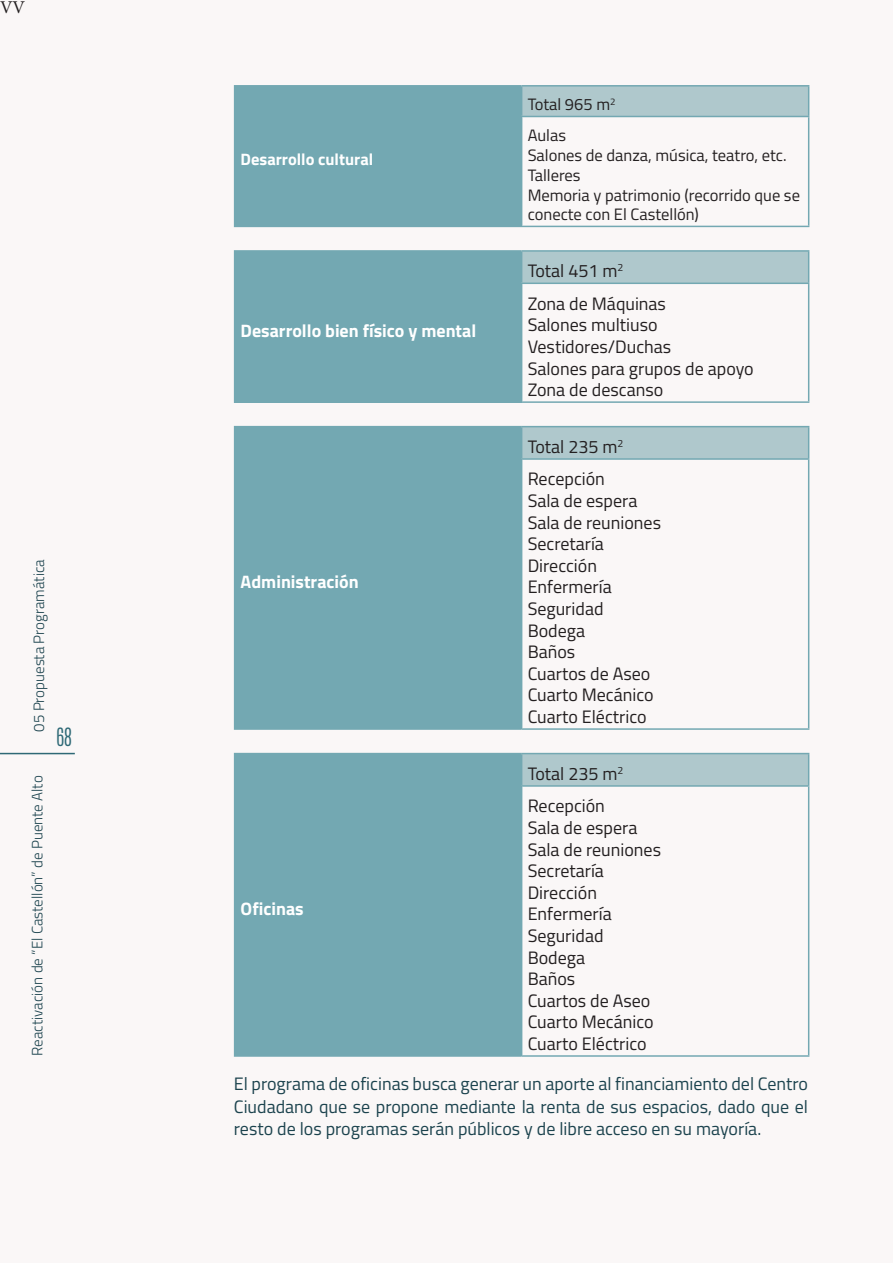
<style>
.page{position:relative;width:893px;height:1263px;background:#faf7f7}
.page>*{position:absolute;margin:0;border:0;box-sizing:border-box;transform-origin:0 0}
.t1{font:300 21px "Antonio";color:#2e6976}
.t2{font:18px "Titillium Web";color:#231f20}
.t3{font:18px/22.5px "Titillium Web";color:#1c434e;text-align:justify}
.t4{font:700 18px "Titillium Web";color:#fff}
.t5{font:18px "Minion Pro";color:#231f20}
.t6{font:16.5px/19.8px "Titillium Web";color:#231f20}
.t7{font:700 16.5px "Titillium Web";color:#fff}
.t8{font:300 15px "Titillium Web";color:#1c434e}
</style>
<div class="page">
<hr style="left:0;top:753px;width:75px;height:1px;background:#2e6976">
<div style="left:235px;top:86px;width:287px;height:140px;background:#73a8b2"></div>
<div style="left:522px;top:86px;width:287px;height:30px;background:#afc8cc"></div>
<hr style="left:234px;top:85px;width:288px;height:2px;background:#73a8b2">
<svg style="left:234px;top:87px;width:1px;height:29px"></svg>
<hr style="left:234px;top:116px;width:1px;height:110px;background:#73a8b2">
<hr style="left:234px;top:226px;width:288px;height:1px;background:#73a8b2">
<hr style="left:522px;top:85px;width:287px;height:2px;background:#73a8b2">
<svg style="left:808px;top:87px;width:1px;height:29px"></svg>
<hr style="left:521px;top:116px;width:288px;height:1px;background:#73a8b2">
<hr style="left:808px;top:117px;width:1px;height:109px;background:#73a8b2">
<hr style="left:522px;top:226px;width:287px;height:1px;background:#73a8b2">
<div style="left:235px;top:251px;width:287px;height:151px;background:#73a8b2"></div>
<div style="left:522px;top:251px;width:287px;height:32px;background:#afc8cc"></div>
<hr style="left:234px;top:250px;width:288px;height:2px;background:#73a8b2">
<hr style="left:234px;top:252px;width:1px;height:31px;background:#73a8b2">
<hr style="left:234px;top:283px;width:1px;height:118px;background:#73a8b2">
<hr style="left:234px;top:401px;width:288px;height:2px;background:#73a8b2">
<hr style="left:522px;top:250px;width:287px;height:2px;background:#73a8b2">
<hr style="left:808px;top:252px;width:1px;height:31px;background:#73a8b2">
<hr style="left:521px;top:283px;width:288px;height:1px;background:#73a8b2">
<hr style="left:808px;top:284px;width:1px;height:117px;background:#73a8b2">
<hr style="left:522px;top:401px;width:287px;height:2px;background:#73a8b2">
<div style="left:235px;top:427px;width:287px;height:302px;background:#73a8b2"></div>
<div style="left:522px;top:427px;width:287px;height:32px;background:#afc8cc"></div>
<hr style="left:234px;top:426px;width:288px;height:1px;background:#73a8b2">
<hr style="left:234px;top:427px;width:1px;height:32px;background:#73a8b2">
<hr style="left:234px;top:459px;width:1px;height:269px;background:#73a8b2">
<hr style="left:234px;top:728px;width:288px;height:2px;background:#73a8b2">
<hr style="left:522px;top:426px;width:287px;height:1px;background:#73a8b2">
<hr style="left:808px;top:427px;width:1px;height:31px;background:#73a8b2">
<hr style="left:521px;top:458px;width:288px;height:2px;background:#73a8b2">
<hr style="left:808px;top:460px;width:1px;height:268px;background:#73a8b2">
<hr style="left:522px;top:728px;width:287px;height:2px;background:#73a8b2">
<div style="left:235px;top:753px;width:287px;height:303px;background:#73a8b2"></div>
<div style="left:522px;top:753px;width:287px;height:33px;background:#afc8cc"></div>
<hr style="left:234px;top:753px;width:288px;height:1px;background:#73a8b2">
<hr style="left:234px;top:754px;width:1px;height:32px;background:#73a8b2">
<hr style="left:234px;top:786px;width:1px;height:269px;background:#73a8b2">
<hr style="left:234px;top:1055px;width:288px;height:2px;background:#73a8b2">
<hr style="left:522px;top:753px;width:287px;height:1px;background:#73a8b2">
<hr style="left:808px;top:754px;width:1px;height:31px;background:#73a8b2">
<hr style="left:521px;top:785px;width:288px;height:2px;background:#73a8b2">
<hr style="left:808px;top:787px;width:1px;height:268px;background:#73a8b2">
<hr style="left:522px;top:1055px;width:287px;height:2px;background:#73a8b2">
<p class="t5" style="left:0;top:-5px;width:27px">VV</p>
<p class="t8" style="left:28px;top:731px;width:174px;rotate:-90deg">05 Propuesta Programática</p>
<p class="t1" style="left:57px;top:722px;width:17px">68</p>
<p class="t8" style="left:26px;top:1056px;width:282px;rotate:-90deg">Reactivación de “El Castellón” de Puente Alto</p>
<p class="t7" style="left:241px;top:147px;width:134px">Desarrollo cultural</p>
<p class="t4" style="left:241px;top:317px;width:237px">Desarrollo bien físico y mental</p>
<p class="t4" style="left:241px;top:568px;width:120px">Administración</p>
<p class="t6" style="left:528px;top:94px;width:89px">Total 965 m<sup>2</sup></p>
<p class="t6" style="left:528px;top:125px;width:40px">Aulas</p>
<p class="t6" style="left:528px;top:145px;width:261px">Salones de danza, música, teatro, etc.</p>
<p class="t6" style="left:528px;top:164px;width:54px">Talleres</p>
<p class="t6" style="left:528px;top:184px;width:274px">Memoria y patrimonio (recorrido que se conecte con El Castellón)</p>
<p class="t2" style="left:528px;top:258px;width:97px">Total 451 m<sup>2</sup></p>
<p class="t2" style="left:528px;top:290px;width:140px">Zona de Máquinas</p>
<p class="t2" style="left:528px;top:312px;width:131px">Salones multiuso</p>
<p class="t2" style="left:528px;top:333px;width:145px">Vestidores/Duchas</p>
<p class="t2" style="left:528px;top:355px;width:228px">Salones para grupos de apoyo</p>
<p class="t2" style="left:528px;top:377px;width:137px">Zona de descanso</p>
<p class="t2" style="left:528px;top:434px;width:97px">Total 235 m<sup>2</sup></p>
<p class="t2" style="left:528px;top:466px;width:79px">Recepción</p>
<p class="t2" style="left:528px;top:487px;width:111px">Sala de espera</p>
<p class="t2" style="left:528px;top:509px;width:135px">Sala de reuniones</p>
<p class="t2" style="left:528px;top:531px;width:78px">Secretaría</p>
<p class="t2" style="left:528px;top:552px;width:71px">Dirección</p>
<p class="t2" style="left:528px;top:574px;width:86px">Enfermería</p>
<p class="t2" style="left:528px;top:595px;width:77px">Seguridad</p>
<p class="t2" style="left:528px;top:617px;width:59px">Bodega</p>
<p class="t2" style="left:528px;top:639px;width:49px">Baños</p>
<p class="t2" style="left:528px;top:660px;width:124px">Cuartos de Aseo</p>
<p class="t2" style="left:528px;top:682px;width:128px">Cuarto Mecánico</p>
<p class="t2" style="left:528px;top:703px;width:120px">Cuarto Eléctrico</p>
<p class="t2" style="left:528px;top:760px;width:97px">Total 235 m<sup>2</sup></p>
<p class="t2" style="left:528px;top:793px;width:79px">Recepción</p>
<p class="t2" style="left:528px;top:814px;width:111px">Sala de espera</p>
<p class="t2" style="left:528px;top:836px;width:135px">Sala de reuniones</p>
<p class="t2" style="left:528px;top:858px;width:78px">Secretaría</p>
<p class="t2" style="left:528px;top:879px;width:71px">Dirección</p>
<p class="t2" style="left:528px;top:901px;width:86px">Enfermería</p>
<p class="t2" style="left:528px;top:922px;width:77px">Seguridad</p>
<p class="t2" style="left:528px;top:944px;width:59px">Bodega</p>
<p class="t2" style="left:528px;top:966px;width:49px">Baños</p>
<p class="t2" style="left:528px;top:987px;width:124px">Cuartos de Aseo</p>
<p class="t2" style="left:528px;top:1009px;width:128px">Cuarto Mecánico</p>
<p class="t2" style="left:528px;top:1030px;width:120px">Cuarto Eléctrico</p>
<p class="t3" style="left:234px;top:1072px;width:576px">El programa de oficinas busca generar un aporte al financiamiento del Centro Ciudadano que se propone mediante la renta de sus espacios, dado que el resto de los programas serán públicos y de libre acceso en su mayoría.</p>
<p class="t4" style="left:241px;top:895px;width:65px">Oficinas</p>
</div>
